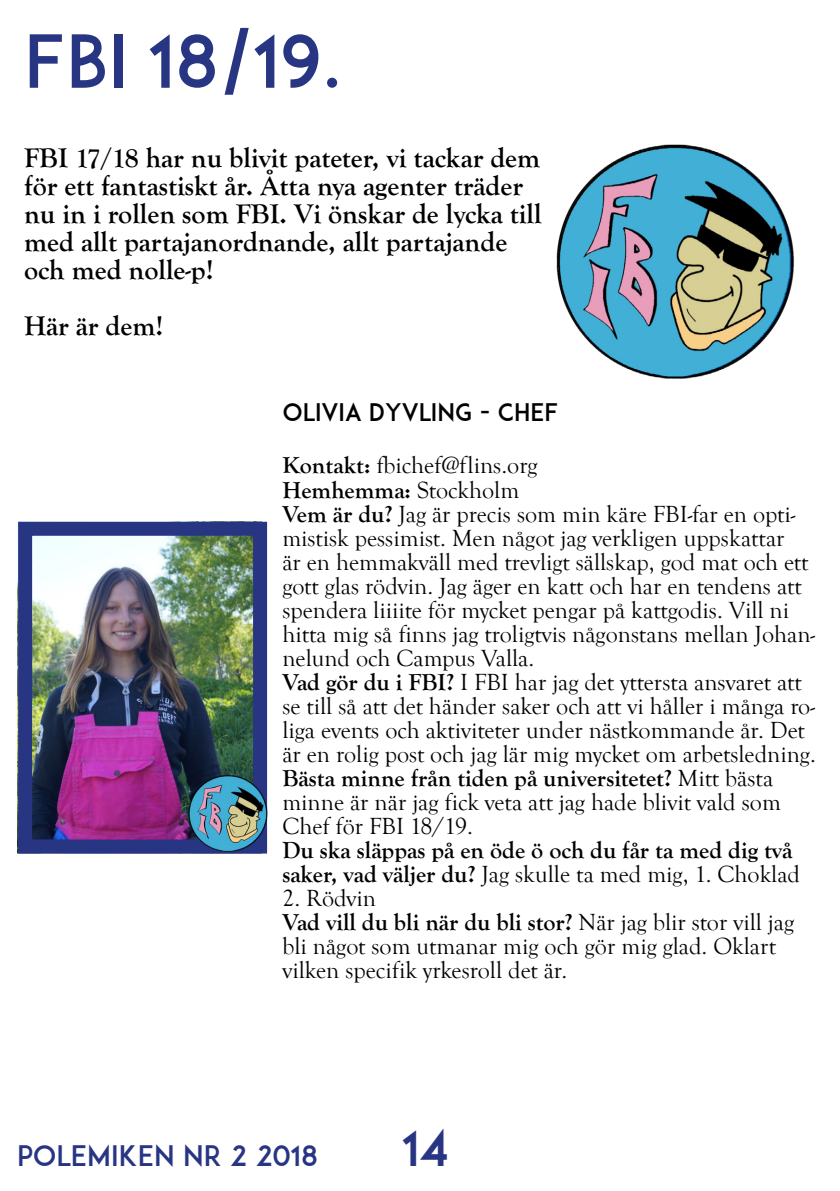
<style>
.page{position:relative;width:840px;height:1191px;background:#fff}
.page>*{position:absolute;margin:0;border:0;box-sizing:border-box;transform-origin:0 0}
.t1{font:72px "ADAM.CGPRO";color:#283583}
.t2{font:48px "ADAM.CGPRO";color:#283583}
.t3{font:700 28px/28px "Goudy Old Style T";color:#000}
.t4{font:28px "ADAM.CGPRO";color:#283583}
.t5{font:24px/24px "Goudy Old Style T";color:#000}
.t6{font:700 24px/24px "Goudy Old Style T";color:#000}
.t7{font:24px "ADAM.CGPRO";color:#000}
.s1{font-weight:700}
.s2{font-weight:400}
</style>
<div class="page">
<div style="left:325px;top:76px;width:14px;height:14px;border:4px solid #fff;border-radius:50%"></div>
<img style="left:556px;top:144px;width:238px;height:235px">
<img style="left:17px;top:522px;width:235px;height:331px">
<div style="left:18px;top:522px;width:249px;height:331px;border:14px solid #283583"></div>
<img style="left:187px;top:772px;width:80px;height:81px">
<h1 class="t1" style="left:24px;top:18px;width:318px">FBI 18/19.</h1>
<p class="t3" style="left:24px;top:144px;width:518px">FBI 17/18 har nu blivit pateter, vi tackar dem för ett fantastiskt år. Åtta nya agenter träder nu in i rollen som FBI. Vi önskar de lycka till med allt partajanordnande, allt partajande och med nolle-p!</p>
<p class="t3" style="left:24px;top:312px;width:141px">Här är dem!</p>
<p class="t7" style="left:282px;top:397px;width:276px">OLIVIA DYVLING - CHEF</p>
<p class="t5" style="left:282px;top:454px;width:534px"><span class="s1">Kontakt:</span> fbichef@flins.org<br><span class="s1">Hemhemma:</span> Stockholm<br><span class="s1">Vem är du?</span> Jag är precis som min käre FBI-far en opti&shy;mistisk pessimist. Men något jag verkligen uppskattar<br>är en hemmakväll med trevligt sällskap, god mat och ett gott glas rödvin. Jag äger en katt och har en tendens att spendera liiiite för mycket pengar på kattgodis. Vill ni hitta mig så finns jag troligtvis någonstans mellan Johan&shy;nelund och Campus Valla.<br><span class="s1">Vad gör du i FBI?</span> I FBI har jag det yttersta ansvaret att se till så att det händer saker och att vi håller i många ro&shy;liga events och aktiviteter under nästkommande år. Det är en rolig post och jag lär mig mycket om arbetsledning.<br><span class="s1">Bästa minne från tiden på universitetet?</span> Mitt bästa minne är när jag fick veta att jag hade blivit vald som Chef för FBI 18/19.</p>
<p class="t6" style="left:282px;top:838px;width:519px">Du ska släppas på en öde ö och du får ta med dig två saker, vad väljer du? <span class="s2">Jag skulle ta med mig, 1. Choklad</span></p>
<p class="t5" style="left:282px;top:886px;width:513px">2. Rödvin<br><span class="s1">Vad vill du bli när du bli stor?</span> När jag blir stor vill jag bli något som utmanar mig och gör mig glad. Oklart vilken specifik yrkesroll det är.</p>
<p class="t4" style="left:17px;top:1138px;width:302px">POLEMIKEN NR 2 2018</p>
<h2 class="t2" style="left:403px;top:1119px;width:48px">14</h2>
</div>
